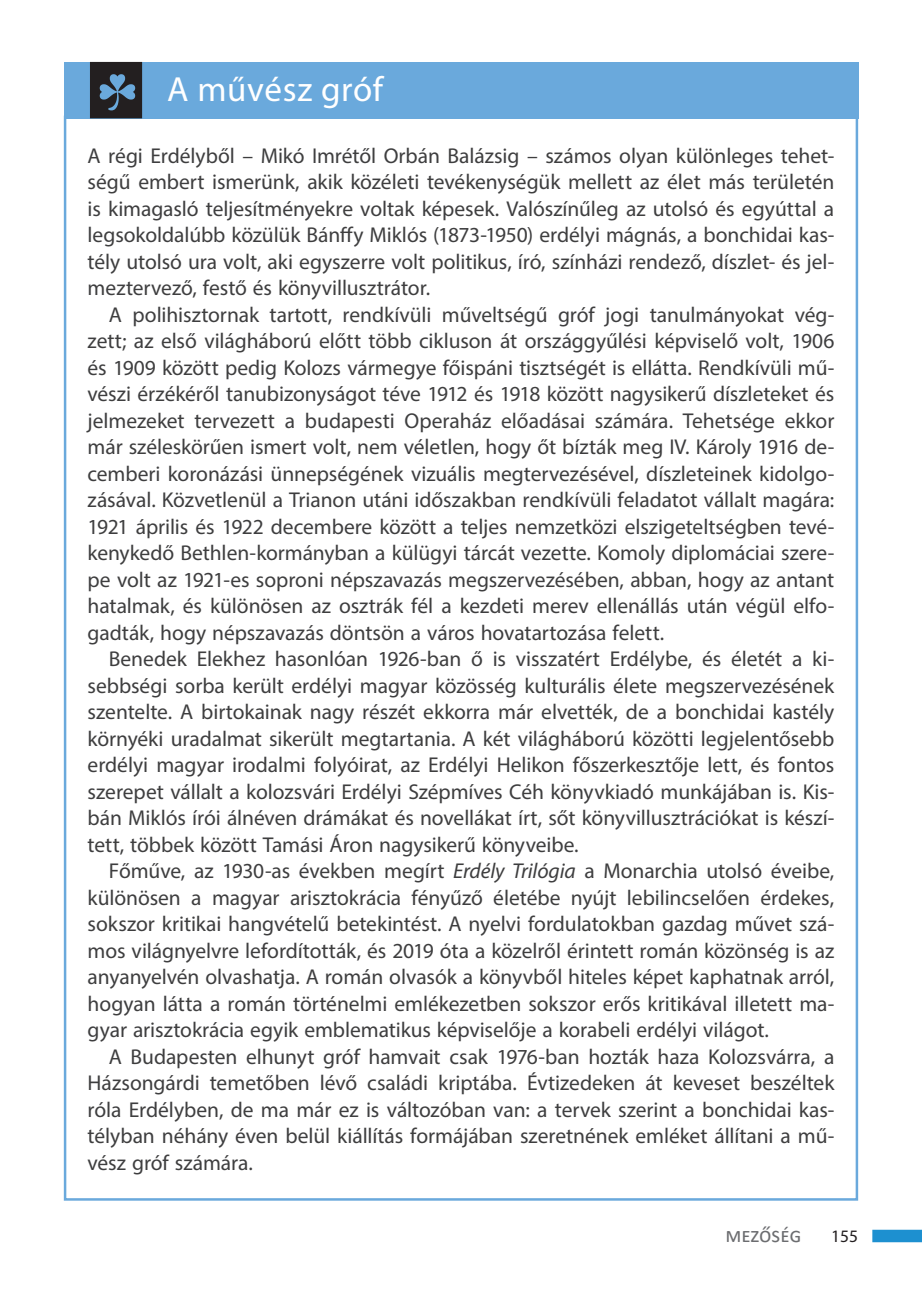
<style>
.page{position:relative;width:922px;height:1290px;background:#fff}
.page>*{position:absolute;margin:0;border:0;box-sizing:border-box;transform-origin:0 0}
.Nagykeretes_címe{font:35px "Myriad Pro";letter-spacing:.02em;color:#fff}
.keretes_szöveg{font:21.5px/26.5px "Myriad Pro";letter-spacing:-.005em;color:#3e3e3f;text-align:justify}
.keretes_szöveg_első{font:21.5px/26.5px "Myriad Pro";letter-spacing:-.005em;color:#3e3e3f;text-align:justify}
.pagina_név_jobb{font:21.25px "Calibri";letter-spacing:-.005em;color:#6c6d70}
.t1{font:17.5px "Myriad Pro";color:#231f20}
.s1{font-style:italic}
</style>
<div class="page">
<div style="left:872px;top:1230px;width:49px;height:12px;background:#1d90d0"></div>
<div style="left:64px;top:62px;width:793px;height:56px;background:#6aa9dc"></div>
<div style="left:91px;top:63px;width:50px;height:54px;background:#231f20"></div>
<div style="left:90px;top:62px;width:52px;height:56px;border:2px solid #231f20"></div>
<p class="Nagykeretes_címe" style="left:167px;top:67px;width:217px">A művész gróf</p>
<p class="keretes_szöveg_első" style="left:88px;top:142px;width:748px">A régi Erdélyből – Mikó Imrétől Orbán Balázsig – számos olyan különleges tehet&shy;ségű embert ismerünk, akik közéleti tevékenységük mellett az élet más területén is kimagasló teljesítményekre voltak képesek. Valószínűleg az utolsó és egyúttal a legsokoldalúbb közülük Bánffy Miklós (1873-1950) erdélyi mágnás, a bonchidai kas&shy;tély utolsó ura volt, aki egyszerre volt politikus, író, színházi rendező, díszlet- és jel&shy;meztervező, festő és könyvillusztrátor.</p>
<p class="keretes_szöveg" style="left:88px;top:301px;width:748px;text-indent:21px">A polihisztornak tartott, rendkívüli műveltségű gróf jogi tanulmányokat vég&shy;zett; az első világháború előtt több cikluson át országgyűlési képviselő volt, 1906 és 1909 között pedig Kolozs vármegye főispáni tisztségét is ellátta. Rendkívüli mű&shy;vészi érzékéről tanubizonyságot téve 1912 és 1918 között nagysikerű díszleteket és jelmezeket tervezett a budapesti Operaház előadásai számára. Tehetsége ekkor már széleskörűen ismert volt, nem véletlen, hogy őt bízták meg IV. Károly 1916 de&shy;cemberi koronázási ünnepségének vizuális megtervezésével, díszleteinek kidolgo&shy;zásával. Közvetlenül a Trianon utáni időszakban rendkívüli feladatot vállalt magára:<br>1921 április és 1922 decembere között a teljes nemzetközi elszigeteltségben tevé&shy;kenykedő Bethlen-kormányban a külügyi tárcát vezette. Komoly diplomáciai szere&shy;pe volt az 1921-es soproni népszavazás megszervezésében, abban, hogy az antant hatalmak, és különösen az osztrák fél a kezdeti merev ellenállás után végül elfo&shy;gadták, hogy népszavazás döntsön a város hovatartozása felett.</p>
<p class="keretes_szöveg" style="left:88px;top:645px;width:748px;text-indent:21px">Benedek Elekhez hasonlóan 1926-ban ő is visszatért Erdélybe, és életét a ki&shy;sebbségi sorba került erdélyi magyar közösség kulturális élete megszervezésének szentelte. A birtokainak nagy részét ekkorra már elvették, de a bonchidai kastély környéki uradalmat sikerült megtartania. A két világháború közötti legjelentősebb erdélyi magyar irodalmi folyóirat, az Erdélyi Helikon főszerkesztője lett, és fontos szerepet vállalt a kolozsvári Erdélyi Szépmíves Céh könyvkiadó munkájában is. Kis&shy;bán Miklós írói álnéven drámákat és novellákat írt, sőt könyvillusztrációkat is készí&shy;tett, többek között Tamási Áron nagysikerű könyveibe.</p>
<p class="keretes_szöveg" style="left:88px;top:857px;width:748px;text-indent:21px">Főműve, az 1930-as években megírt <span class="s1">Erdély Trilógia</span> a Monarchia utolsó éveibe, különösen a magyar arisztokrácia fényűző életébe nyújt lebilincselően érdekes, sokszor kritikai hangvételű betekintést. A nyelvi fordulatokban gazdag művet szá&shy;mos világnyelvre lefordították, és 2019 óta a közelről érintett román közönség is az anyanyelvén olvashatja. A román olvasók a könyvből hiteles képet kaphatnak arról, hogyan látta a román történelmi emlékezetben sokszor erős kritikával illetett ma&shy;gyar arisztokrácia egyik emblematikus képviselője a korabeli erdélyi világot.</p>
<p class="keretes_szöveg" style="left:88px;top:1043px;width:748px;text-indent:21px">A Budapesten elhunyt gróf hamvait csak 1976-ban hozták haza Kolozsvárra, a Házsongárdi temetőben lévő családi kriptába. Évtizedeken át keveset beszéltek róla Erdélyben, de ma már ez is változóban van: a tervek szerint a bonchidai kas&shy;télyban néhány éven belül kiállítás formájában szeretnének emléket állítani a mű&shy;vész gróf számára.</p>
<p class="pagina_név_jobb" style="left:725px;top:1220px;width:78px">mezőség</p>
<p class="t1" style="left:831px;top:1225px;width:28px">155</p>
</div>
